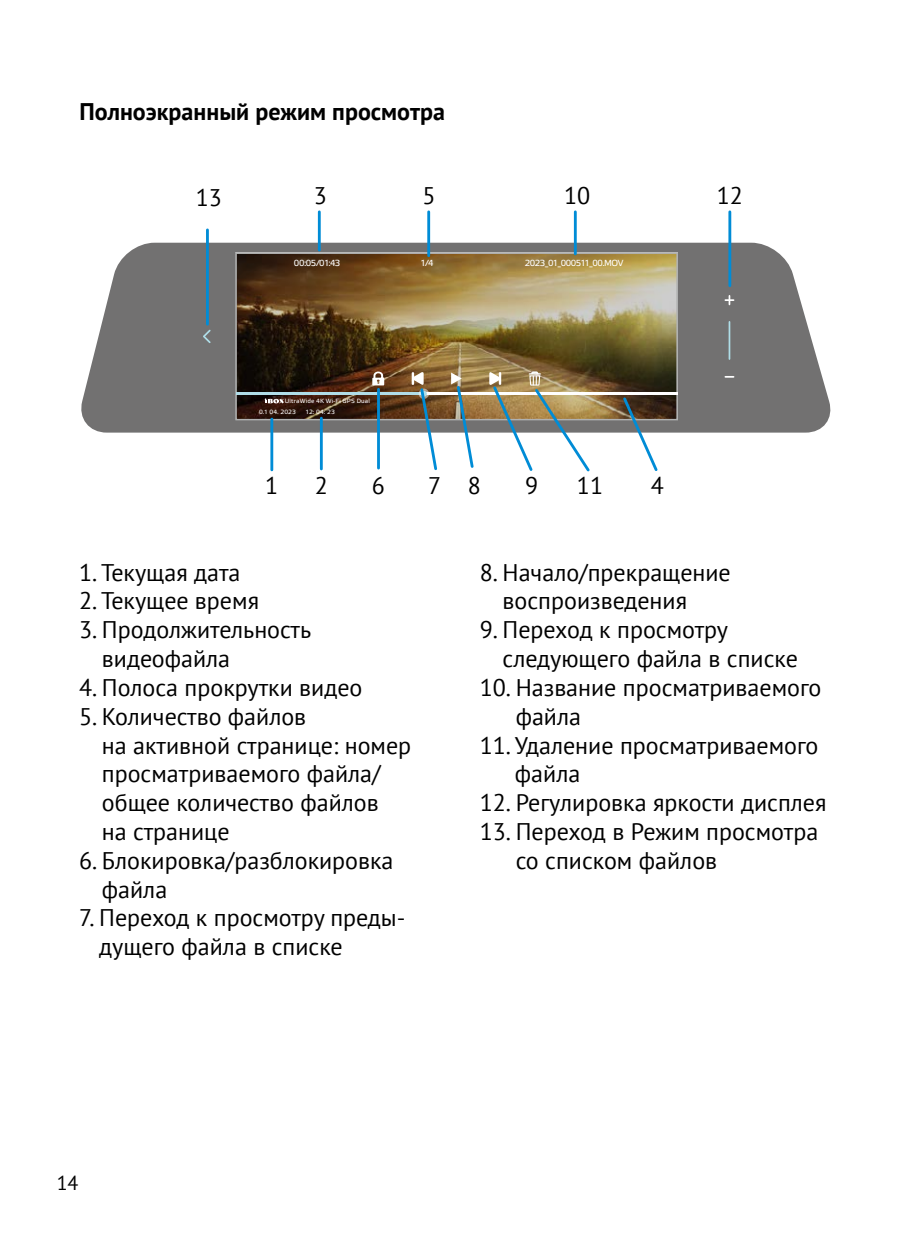
<style>
.page{position:relative;width:908px;height:1248px;background:#fff}
.page>*{position:absolute;margin:0;border:0;box-sizing:border-box;transform-origin:0 0}
.t1{font:24px/28.8px "PT Sans";color:#000}
.t2{font:700 24px "PT Sans";color:#000}
.t3{font:20px "PT Sans";color:#000}
.t4{font:8.8px "Elektra Text Pro";letter-spacing:-.065em;color:#fff}
.t5{font:6px "Elektra Text Pro";letter-spacing:.03em;color:#fff}
</style>
<div class="page">
<svg style="left:81px;top:243px;width:750px;height:189px;background:#838282"></svg>
<img style="left:235px;top:252px;width:442px;height:168px">
<hr style="left:236px;top:392px;width:189px;height:3px;background:#b0dde8">
<hr style="left:423px;top:392px;width:254px;height:3px;background:#fff">
<svg style="left:201px;top:328px;width:11px;height:17px"></svg>
<hr style="left:728px;top:322px;width:2px;height:37px;background:#afdde7">
<svg style="left:725px;top:296px;width:8px;height:8px"></svg>
<svg style="left:372px;top:371px;width:12px;height:14px"></svg>
<svg style="left:264px;top:398px;width:20px;height:5px"></svg>
<hr style="left:270px;top:419px;width:3px;height:51px;background:#008cd6">
<hr style="left:320px;top:418px;width:2px;height:51px;background:#008cd6">
<svg style="left:620px;top:395px;width:39px;height:76px"></svg>
<hr style="left:377px;top:389px;width:3px;height:79px;background:#008cd6">
<svg style="left:411px;top:371px;width:28px;height:100px"></svg>
<svg style="left:451px;top:372px;width:24px;height:96px"></svg>
<svg style="left:489px;top:371px;width:103px;height:101px"></svg>
<hr style="left:206px;top:230px;width:3px;height:94px;background:#008cd6">
<hr style="left:318px;top:212px;width:2px;height:38px;background:#008cd6">
<hr style="left:427px;top:212px;width:3px;height:44px;background:#008cd6">
<hr style="left:573px;top:212px;width:3px;height:42px;background:#008cd6">
<hr style="left:728px;top:212px;width:3px;height:74px;background:#008cd6">
<p class="t2" style="left:79px;top:95px;width:367px">Полноэкранный режим просмотра</p>
<p class="t1" style="left:195px;top:183px;width:28px">13</p>
<p class="t1" style="left:313px;top:180px;width:15px">3</p>
<p class="t1" style="left:422px;top:180px;width:15px">5</p>
<p class="t1" style="left:563px;top:180px;width:28px">10</p>
<p class="t1" style="left:716px;top:180px;width:28px">12</p>
<p class="t4" style="left:294px;top:258px;width:48px">00:05/01:43</p>
<p class="t4" style="left:420px;top:258px;width:14px">1/4</p>
<p class="t4" style="left:524px;top:258px;width:100px">2023_01_000511_00.MOV</p>
<p class="t5" style="left:284px;top:397px;width:87px">UltraWide 4K Wi-Fi GPS Dual</p>
<p class="t5" style="left:259px;top:408px;width:38px">0.1 04. 2023</p>
<p class="t5" style="left:305px;top:408px;width:31px">12: 04: 23</p>
<p class="t1" style="left:265px;top:471px;width:15px">1</p>
<p class="t1" style="left:314px;top:471px;width:15px">2</p>
<p class="t1" style="left:372px;top:471px;width:15px">6</p>
<p class="t1" style="left:428px;top:471px;width:54px">7 8</p>
<p class="t1" style="left:525px;top:471px;width:15px">9</p>
<p class="t1" style="left:576px;top:471px;width:28px">11</p>
<p class="t1" style="left:650px;top:471px;width:15px">4</p>
<p class="t1" style="left:79px;top:557px;width:163px">1. Текущая дата</p>
<p class="t1" style="left:79px;top:586px;width:181px">2. Текущее время</p>
<p class="t1" style="left:102px;top:615px;width:211px;text-indent:-23px">3. Продолжительность видеофайла</p>
<p class="t1" style="left:79px;top:672px;width:284px">4. Полоса прокрутки видео</p>
<p class="t1" style="left:102px;top:701px;width:311px;text-indent:-23px">5. Количество файлов<br>на активной странице: номер просматриваемого файла/ общее количество файлов<br>на странице</p>
<p class="t1" style="left:102px;top:845px;width:293px;text-indent:-23px">6. Блокировка/разблокировка файла</p>
<p class="t1" style="left:99px;top:903px;width:307px;text-indent:-20px">7. Переход к просмотру преды&shy;дущего файла в списке</p>
<p class="t1" style="left:502px;top:557px;width:230px;text-indent:-23px">8. Начало/прекращение воспроизведения</p>
<p class="t1" style="left:502px;top:615px;width:297px;text-indent:-23px">9. Переход к просмотру следующего файла в списке</p>
<p class="t1" style="left:515px;top:672px;width:307px;text-indent:-36px">10. Название просматриваемого файла</p>
<p class="t1" style="left:514px;top:730px;width:305px;text-indent:-35px">11. Удаление просматриваемого файла</p>
<p class="t1" style="left:479px;top:787px;width:348px">12. Регулировка яркости дисплея</p>
<p class="t1" style="left:515px;top:816px;width:304px;text-indent:-36px">13. Переход в Режим просмотра со списком файлов</p>
<p class="t3" style="left:57px;top:1169px;width:23px">14</p>
</div>
